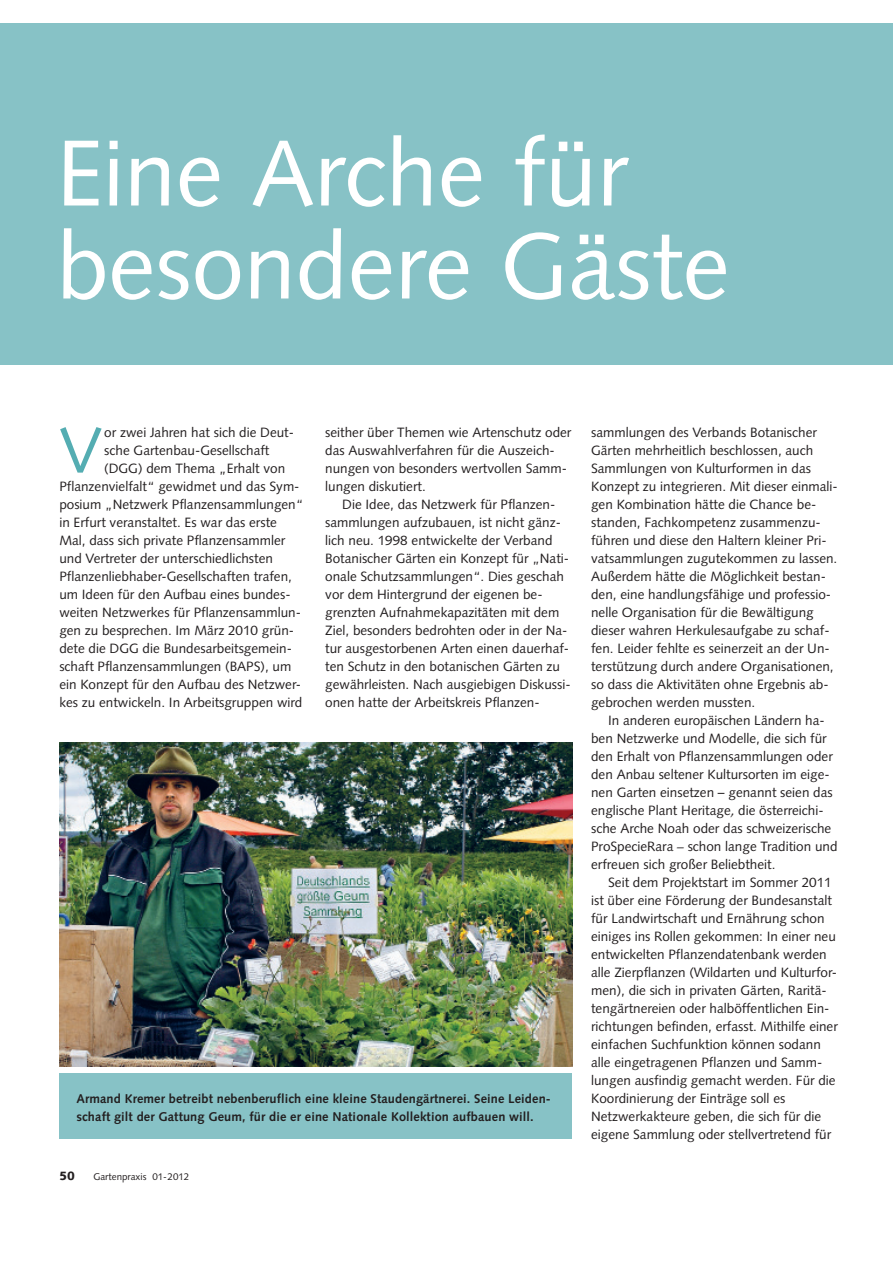
<style>
.page{position:relative;width:893px;height:1263px;background:#fff}
.page>*{position:absolute;margin:0;border:0;box-sizing:border-box;transform-origin:0 0}
.t1{font:93.6px/93px "Syntax LT Std";color:#fff}
.t2{font:64.5px "Syntax LT Std";color:#54adb2}
.t3{font:13.5px/18px "Syntax LT Std";color:#231f20}
.t4{font:700 12.75px/18px "Syntax LT Std";letter-spacing:.01em;color:#231f20}
.t5{font:900 12px "Syntax LT Std";color:#231f20}
.t6{font:9.75px "Syntax LT Std";color:#231f20}
.s1{font-family:"Stone Serif";font-style:italic;font-size:13.2px}
</style>
<div class="page">
<div style="left:0;top:23px;width:892px;height:342px;background:#87c2c6"></div>
<div style="left:59px;top:1073px;width:513px;height:66px;background:#87c2c6"></div>
<img style="left:59px;top:743px;width:513px;height:324px">
<h1 class="t1" style="left:56px;top:131px;width:674px">Eine Arche für besondere Gäste</h1>
<h2 class="t2" style="left:59px;top:418px;width:45px">V</h2>
<p class="t3" style="left:104px;top:424px;width:191px">or zwei Jahren hat sich die Deut-</p>
<p class="t3" style="left:104px;top:442px;width:166px">sche Gartenbau-Gesellschaft</p>
<p class="t3" style="left:104px;top:460px;width:182px">(DGG) dem Thema „Erhalt von</p>
<p class="t3" style="left:59px;top:478px;width:242px">Pflanzenvielfalt“ gewidmet und das Sym-</p>
<p class="t3" style="left:59px;top:496px;width:245px">posium „Netzwerk Pflanzensammlungen“</p>
<p class="t3" style="left:59px;top:514px;width:219px">in Erfurt veranstaltet. Es war das erste</p>
<p class="t3" style="left:59px;top:532px;width:227px">Mal, dass sich private Pflanzensammler</p>
<p class="t3" style="left:59px;top:550px;width:215px">und Vertreter der unterschiedlichsten</p>
<p class="t3" style="left:59px;top:568px;width:234px">Pflanzenliebhaber-Gesellschaften trafen,</p>
<p class="t3" style="left:59px;top:586px;width:233px">um Ideen für den Aufbau eines bundes-</p>
<p class="t3" style="left:59px;top:604px;width:243px">weiten Netzwerkes für Pflanzensammlun-</p>
<p class="t3" style="left:59px;top:622px;width:236px">gen zu besprechen. Im März 2010 grün-</p>
<p class="t3" style="left:59px;top:640px;width:234px">dete die DGG die Bundesarbeitsgemein-</p>
<p class="t3" style="left:59px;top:658px;width:233px">schaft Pflanzensammlungen (BAPS), um</p>
<p class="t3" style="left:59px;top:676px;width:243px">ein Konzept für den Aufbau des Netzwer-</p>
<p class="t3" style="left:59px;top:694px;width:244px">kes zu entwickeln. In Arbeitsgruppen wird</p>
<p class="t3" style="left:325px;top:424px;width:248px">seither über Themen wie Artenschutz oder das Auswahlverfahren für die Auszeich&shy;nungen von besonders wertvollen Samm&shy;lungen diskutiert.</p>
<p class="t3" style="left:325px;top:496px;width:247px;text-indent:17px">Die Idee, das Netzwerk für Pflanzen&shy;sammlungen aufzubauen, ist nicht gänz&shy;lich neu. 1998 entwickelte der Verband Botanischer Gärten ein Konzept für „Nati&shy;onale Schutzsammlungen“. Dies geschah vor dem Hintergrund der eigenen be&shy;grenzten Aufnahmekapazitäten mit dem Ziel, besonders bedrohten oder in der Na&shy;tur ausgestorbenen Arten einen dauerhaf&shy;ten Schutz in den botanischen Gärten zu gewährleisten. Nach ausgiebigen Diskussi&shy;onen hatte der Arbeitskreis Pflanzen-</p>
<p class="t4" style="left:76px;top:1090px;width:476px">Armand Kremer betreibt nebenberuflich eine kleine Staudengärtnerei. Seine Leiden&shy;schaft gilt der Gattung Geum, für die er eine Nationale Kollektion aufbauen will.</p>
<p class="t5" style="left:59px;top:1171px;width:17px">50</p>
<p class="t6" style="left:93px;top:1172px;width:97px">Gartenpraxis 01-2012</p>
<p class="t3" style="left:591px;top:424px;width:248px">sammlungen des Verbands Botanischer Gärten mehrheitlich beschlossen, auch Sammlungen von Kulturformen in das Konzept zu integrieren. Mit dieser einmali&shy;gen Kombination hätte die Chance be&shy;standen, Fachkompetenz zusammenzu&shy;führen und diese den Haltern kleiner Pri&shy;vatsammlungen zugutekommen zu lassen.<br>Außerdem hätte die Möglichkeit bestan&shy;den, eine handlungsfähige und professio&shy;nelle Organisation für die Bewältigung dieser wahren Herkulesaufgabe zu schaf&shy;fen. Leider fehlte es seinerzeit an der Un&shy;terstützung durch andere Organisationen, so dass die Aktivitäten ohne Ergebnis ab&shy;gebrochen werden mussten.</p>
<p class="t3" style="left:591px;top:712px;width:248px;text-indent:17px">In anderen europäischen Ländern ha&shy;ben Netzwerke und Modelle, die sich für den Erhalt von Pflanzensammlungen oder den Anbau seltener Kultursorten im eige&shy;nen Garten einsetzen – genannt seien das englische Plant Heritage<span class="s1">,</span> die österreichi&shy;sche Arche Noah oder das schweizerische ProSpecieRara <span class="s1">–</span> schon lange Tradition und erfreuen sich großer Beliebtheit.</p>
<p class="t3" style="left:591px;top:874px;width:248px;text-indent:17px">Seit dem Projektstart im Sommer 2011 ist über eine Förderung der Bundesanstalt für Landwirtschaft und Ernährung schon einiges ins Rollen gekommen: In einer neu entwickelten Pflanzendatenbank werden alle Zierpflanzen (Wildarten und Kulturfor&shy;men), die sich in privaten Gärten, Raritä&shy;tengärtnereien oder halböffentlichen Ein&shy;richtungen befinden, erfasst. Mithilfe einer einfachen Suchfunktion können sodann alle eingetragenen Pflanzen und Samm&shy;lungen ausfindig gemacht werden. Für die Koordinierung der Einträge soll es Netzwerk akteure geben, die sich für die eigene Sammlung oder stellvertretend für</p>
</div>
